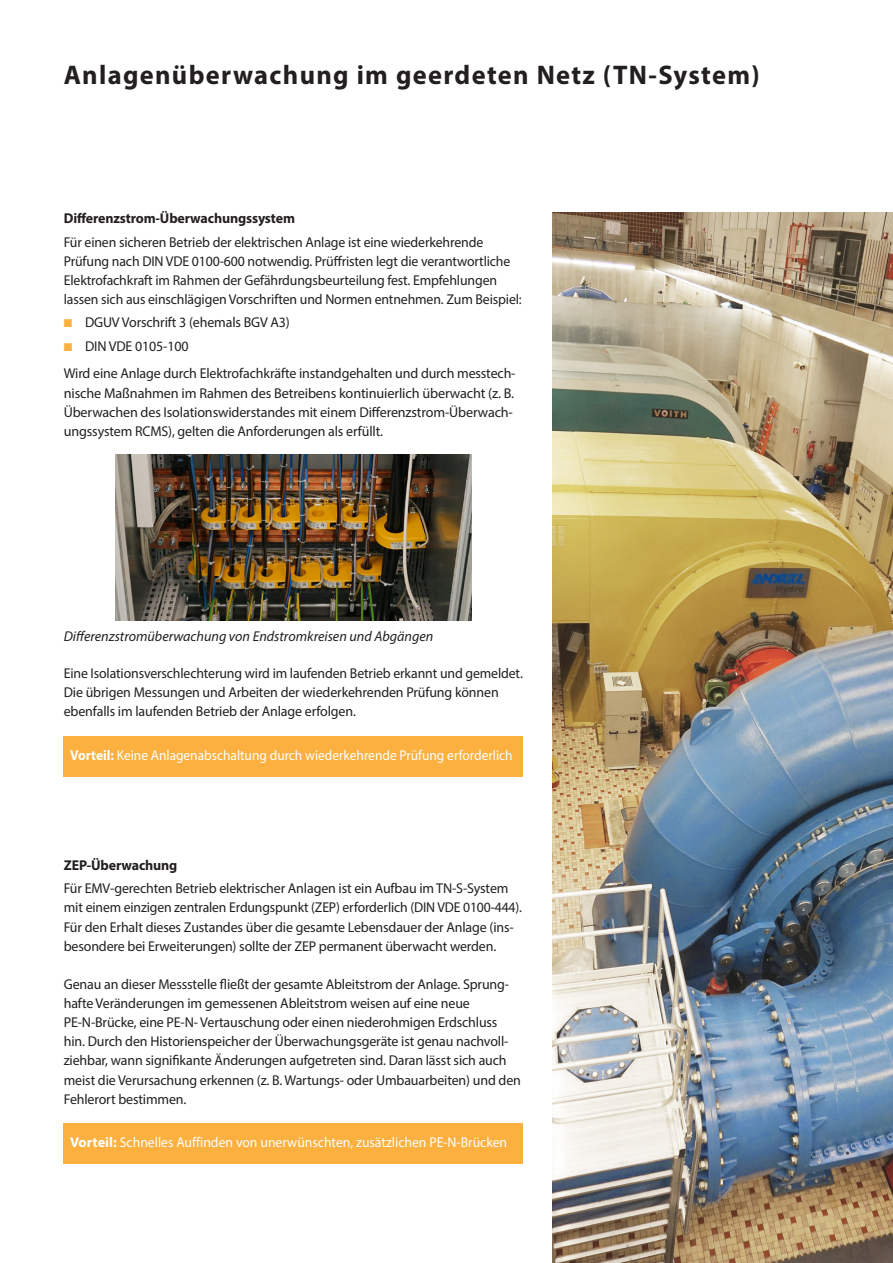
<style>
.page{position:relative;width:893px;height:1263px;background:#fff}
.page>*{position:absolute;margin:0;border:0;box-sizing:border-box;transform-origin:0 0}
.t1{font:700 27px "Myriad Pro";letter-spacing:.05em;color:#231f20}
.Text{font:14.25px/19.2px "Myriad Pro";letter-spacing:-.01em;color:#231f20}
.Text_Copy{font:14.25px "Myriad Pro";color:#fff;scale:.94 1}
.Text_Copy-2{font:14.25px "Myriad Pro";color:#fff;scale:.96 1}
.Bildunterschrift{font:italic 14.25px "Myriad Pro";color:#231f20}
.Text-2{font:700 14.25px "Myriad Pro";letter-spacing:-.01em;color:#231f20}
.s1{color:#fbb03f}
.s2{font-weight:700}
</style>
<div class="page">
<img style="left:115px;top:455px;width:356px;height:166px">
<div style="left:64px;top:1124px;width:459px;height:40px;background:#fbb03f"></div>
<div style="left:64px;top:737px;width:459px;height:40px;background:#fbb03f"></div>
<img style="left:553px;top:213px;width:340px;height:1050px">
<p class="t1" style="left:64px;top:57px;width:697px">Anlagenüberwachung im geerdeten Netz (TN-System)</p>
<p class="Text-2" style="left:64px;top:209px;width:233px">Differenzstrom-Überwachungssystem</p>
<p class="Text" style="left:64px;top:232px;width:459px">Für einen sicheren Betrieb der elektrischen Anlage ist eine wiederkehrende Prüfung nach DIN VDE 0100-600 notwendig. Prüffristen legt die verantwortliche Elektrofachkraft im Rahmen der Gefährdungsbeurteilung fest. Empfehlungen lassen sich aus einschlägigen Vorschriften und Normen entnehmen. Zum Beispiel:</p>
<p class="Text" style="left:64px;top:313px;width:228px"><span class="s1">■</span> DGUV Vorschrift 3 (ehemals BGV A3)</p>
<p class="Text" style="left:64px;top:336px;width:126px"><span class="s1">■</span> DIN VDE 0105-100</p>
<p class="Text" style="left:64px;top:364px;width:453px">Wird eine Anlage durch Elektrofachkräfte instandgehalten und durch messtech&shy;nische Maßnahmen im Rahmen des Betreibens kontinuierlich überwacht (z. B.<br>Überwachen des Isolationswiderstandes mit einem Differenzstrom-Überwach&shy;ungssystem RCMS), gelten die Anforderungen als erfüllt.</p>
<p class="Bildunterschrift" style="left:64px;top:627px;width:371px">Differenzstromüberwachung von Endstromkreisen und Abgängen</p>
<p class="Text" style="left:64px;top:663px;width:461px">Eine Isolationsverschlechterung wird im laufenden Betrieb erkannt und gemeldet.<br>Die übrigen Messungen und Arbeiten der wiederkehrenden Prüfung können ebenfalls im laufenden Betrieb der Anlage erfolgen.</p>
<p class="Text_Copy" style="left:70px;top:747px;width:472px"><span class="s2">Vorteil:</span> Keine Anlagenabschaltung durch wiederkehrende Prüfung erforderlich</p>
<p class="Text-2" style="left:64px;top:856px;width:115px">ZEP-Überwachung</p>
<p class="Text" style="left:64px;top:879px;width:460px">Für EMV-gerechten Betrieb elektrischer Anlagen ist ein Aufbau im TN-S-System mit einem einzigen zentralen Erdungspunkt (ZEP) erforderlich (DIN VDE 0100-444).<br>Für den Erhalt dieses Zustandes über die gesamte Lebensdauer der Anlage (ins&shy;besondere bei Erweiterungen) sollte der ZEP permanent überwacht werden.</p>
<p class="Text" style="left:64px;top:974px;width:459px">Genau an dieser Messstelle fließt der gesamte Ableitstrom der Anlage. Sprung&shy;hafte Veränderungen im gemessenen Ableitstrom weisen auf eine neue PE-N-Brücke, eine PE-N- Vertauschung oder einen niederohmigen Erdschluss hin. Durch den Historienspeicher der Überwachungsgeräte ist genau nachvoll&shy;ziehbar, wann signifikante Änderungen aufgetreten sind. Daran lässt sich auch meist die Verursachung erkennen (z. B. Wartungs- oder Umbauarbeiten) und den Fehlerort bestimmen.</p>
<p class="Text_Copy-2" style="left:70px;top:1133px;width:457px"><span class="s2">Vorteil:</span> Schnelles Auffinden von unerwünschten, zusätzlichen PE-N-Brücken</p>
</div>
